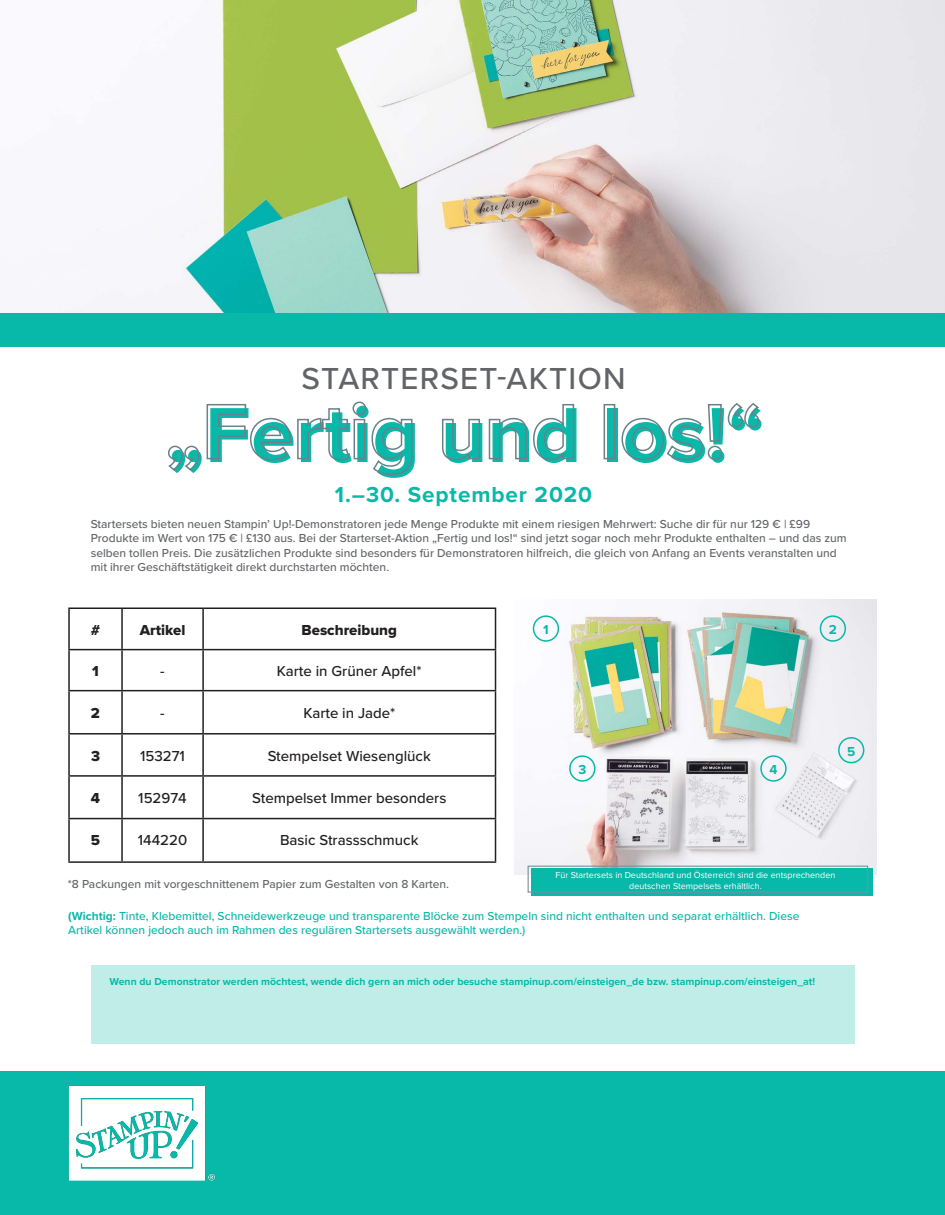
<style>
.page{position:relative;width:945px;height:1215px;background:#fff}
.page>*{position:absolute;margin:0;border:0;box-sizing:border-box;transform-origin:0 0}
.t1{font:700 80.85px "Proxima Nova";color:#08b9a9}
.t2{font:500 31.5px "Proxima Nova";letter-spacing:.04em;color:#626468}
.t3{font:700 22.5px "Proxima Nova";letter-spacing:.04em;color:#08b9a9}
.t4{font:500 15px "Proxima Nova";color:#231f20}
.t5{font:15px "Proxima Nova Extrabld";color:#231f20}
.t6{font:700 13.5px "Proxima Nova";color:#08b9a9}
.t7{font:500 12px/14.4px "Proxima Nova";color:#63656a}
.t8{font:500 12px/14.4px "Proxima Nova";color:#08b9a9}
.t9{font:700 10.5px "Proxima Nova";color:#08b9a9}
.t10{font:9px "Proxima Nova";color:#fff}
.s1{font-weight:700}
</style>
<div class="page">
<div style="left:0;top:1071px;width:945px;height:144px;background:#08b9a9"></div>
<img style="left:68px;top:1086px;width:148px;height:95px">
<div style="left:91px;top:965px;width:763px;height:79px;background:#c1ede9"></div>
<img style="left:0;top:0;width:945px;height:314px">
<div style="left:0;top:314px;width:945px;height:33px;background:#08b9a9"></div>
<hr style="left:68px;top:608px;width:54px;height:1px;background:#231f20">
<hr style="left:68px;top:609px;width:2px;height:40px;background:#231f20">
<hr style="left:122px;top:608px;width:81px;height:1px;background:#231f20">
<hr style="left:121px;top:609px;width:2px;height:40px;background:#231f20">
<hr style="left:203px;top:608px;width:293px;height:1px;background:#231f20">
<hr style="left:202px;top:609px;width:2px;height:40px;background:#231f20">
<hr style="left:495px;top:609px;width:1px;height:40px;background:#231f20">
<hr style="left:68px;top:649px;width:54px;height:1px;background:#231f20">
<hr style="left:68px;top:650px;width:2px;height:40px;background:#231f20">
<hr style="left:122px;top:649px;width:81px;height:1px;background:#231f20">
<hr style="left:121px;top:650px;width:2px;height:40px;background:#231f20">
<hr style="left:203px;top:649px;width:293px;height:1px;background:#231f20">
<hr style="left:202px;top:650px;width:2px;height:40px;background:#231f20">
<hr style="left:495px;top:650px;width:1px;height:40px;background:#231f20">
<hr style="left:68px;top:690px;width:54px;height:1px;background:#231f20">
<hr style="left:68px;top:691px;width:2px;height:42px;background:#231f20">
<hr style="left:122px;top:690px;width:81px;height:1px;background:#231f20">
<hr style="left:121px;top:691px;width:2px;height:42px;background:#231f20">
<hr style="left:203px;top:690px;width:293px;height:1px;background:#231f20">
<hr style="left:202px;top:691px;width:2px;height:42px;background:#231f20">
<hr style="left:495px;top:691px;width:1px;height:42px;background:#231f20">
<hr style="left:68px;top:733px;width:54px;height:2px;background:#231f20">
<hr style="left:68px;top:735px;width:2px;height:40px;background:#231f20">
<hr style="left:122px;top:733px;width:81px;height:2px;background:#231f20">
<hr style="left:121px;top:735px;width:2px;height:40px;background:#231f20">
<hr style="left:203px;top:733px;width:293px;height:2px;background:#231f20">
<hr style="left:202px;top:735px;width:2px;height:40px;background:#231f20">
<hr style="left:495px;top:735px;width:1px;height:40px;background:#231f20">
<hr style="left:68px;top:775px;width:54px;height:2px;background:#231f20">
<hr style="left:68px;top:777px;width:2px;height:41px;background:#231f20">
<hr style="left:122px;top:775px;width:81px;height:2px;background:#231f20">
<hr style="left:121px;top:777px;width:2px;height:41px;background:#231f20">
<hr style="left:203px;top:775px;width:293px;height:2px;background:#231f20">
<hr style="left:202px;top:777px;width:2px;height:41px;background:#231f20">
<hr style="left:495px;top:777px;width:1px;height:41px;background:#231f20">
<hr style="left:68px;top:818px;width:54px;height:1px;background:#231f20">
<hr style="left:68px;top:819px;width:2px;height:42px;background:#231f20">
<hr style="left:122px;top:818px;width:81px;height:1px;background:#231f20">
<hr style="left:121px;top:819px;width:2px;height:42px;background:#231f20">
<hr style="left:203px;top:818px;width:293px;height:1px;background:#231f20">
<hr style="left:202px;top:819px;width:2px;height:42px;background:#231f20">
<hr style="left:495px;top:819px;width:1px;height:42px;background:#231f20">
<hr style="left:68px;top:861px;width:54px;height:2px;background:#231f20">
<hr style="left:122px;top:861px;width:81px;height:2px;background:#231f20">
<hr style="left:203px;top:861px;width:293px;height:2px;background:#231f20">
<img style="left:515px;top:600px;width:361px;height:274px">
<div style="left:533px;top:615px;width:26px;height:27px;border:2px solid #08b9a9;border-radius:50%"></div>
<div style="left:820px;top:615px;width:26px;height:27px;border:2px solid #08b9a9;border-radius:50%"></div>
<div style="left:838px;top:737px;width:26px;height:26px;border:2px solid #08b9a9;border-radius:50%"></div>
<div style="left:760px;top:755px;width:27px;height:27px;border:2px solid #08b9a9;border-radius:50%"></div>
<div style="left:569px;top:755px;width:27px;height:27px;border:2px solid #08b9a9;border-radius:50%"></div>
<svg style="left:168px;top:401px;width:592px;height:75px"></svg>
<div style="left:532px;top:868px;width:341px;height:27px;background:#08b9a9"></div>
<div style="left:528px;top:866px;width:340px;height:27px;border:1px solid #7890a0"></div>
<p class="t2" style="left:302px;top:355px;width:325px">STARTERSET-AKTION</p>
<p class="t1" style="left:168px;top:375px;width:599px">„Fertig und los!“</p>
<p class="t3" style="left:335px;top:478px;width:259px">1.–30. September 2020</p>
<p class="t7" style="left:91px;top:516px;width:758px">Startersets bieten neuen Stampin’ Up!-Demonstratoren jede Menge Produkte mit einem riesigen Mehrwert: Suche dir für nur 129 € | £99<br>Produkte im Wert von 175 € | £130 aus. Bei der Starterset-Aktion „Fertig und los!“ sind jetzt sogar noch mehr Produkte enthalten – und das zum selben tollen Preis. Die zusätzlichen Produkte sind besonders für Demonstratoren hilfreich, die gleich von Anfang an Events veranstalten und mit ihrer Geschäftstätigkeit direkt durchstarten möchten.</p>
<p class="t5" style="left:91px;top:619px;width:11px">#</p>
<p class="t5" style="left:140px;top:619px;width:47px">Artikel</p>
<p class="t5" style="left:302px;top:619px;width:97px">Beschreibung</p>
<p class="t5" style="left:92px;top:660px;width:8px">1</p>
<p class="t4" style="left:160px;top:660px;width:6px">-</p>
<p class="t4" style="left:277px;top:660px;width:146px">Karte in Grüner Apfel*</p>
<p class="t5" style="left:91px;top:701px;width:11px">2</p>
<p class="t4" style="left:160px;top:701px;width:6px">-</p>
<p class="t4" style="left:303px;top:701px;width:93px">Karte in Jade*</p>
<p class="t5" style="left:91px;top:744px;width:11px">3</p>
<p class="t4" style="left:140px;top:744px;width:46px">153271</p>
<p class="t4" style="left:268px;top:744px;width:165px">Stempelset Wiesenglück</p>
<p class="t5" style="left:91px;top:787px;width:11px">4</p>
<p class="t4" style="left:138px;top:787px;width:50px">152974</p>
<p class="t4" style="left:252px;top:787px;width:196px">Stempelset Immer besonders</p>
<p class="t5" style="left:91px;top:829px;width:11px">5</p>
<p class="t4" style="left:138px;top:829px;width:51px">144220</p>
<p class="t4" style="left:280px;top:829px;width:140px">Basic Strassschmuck</p>
<p class="t6" style="left:543px;top:619px;width:7px">1</p>
<p class="t6" style="left:829px;top:619px;width:10px">2</p>
<p class="t6" style="left:578px;top:759px;width:9px">3</p>
<p class="t6" style="left:769px;top:759px;width:10px">4</p>
<p class="t10" style="left:556px;top:869px;width:281px">Für Startersets in Deutschland und Österreich sind die entsprechenden</p>
<p class="t7" style="left:68px;top:877px;width:383px">*8 Packungen mit vorgeschnittenem Papier zum Gestalten von 8 Karten.</p>
<p class="t10" style="left:629px;top:879px;width:134px">deutschen Stempelsets erhältlich.</p>
<p class="t8" style="left:68px;top:908px;width:733px"><span class="s1">(Wichtig:</span> Tinte, Klebemittel, Schneidewerkzeuge und transparente Blöcke zum Stempeln sind nicht enthalten und separat erhältlich. Diese<br>Artikel können jedoch auch im Rahmen des regulären Startersets ausgewählt werden.)</p>
<p class="t6" style="left:847px;top:741px;width:10px">5</p>
<p class="t9" style="left:110px;top:974px;width:707px">Wenn du Demonstrator werden möchtest, wende dich gern an mich oder besuche stampinup.com/einsteigen_de bzw. stampinup.com/einsteigen_at!</p>
</div>
